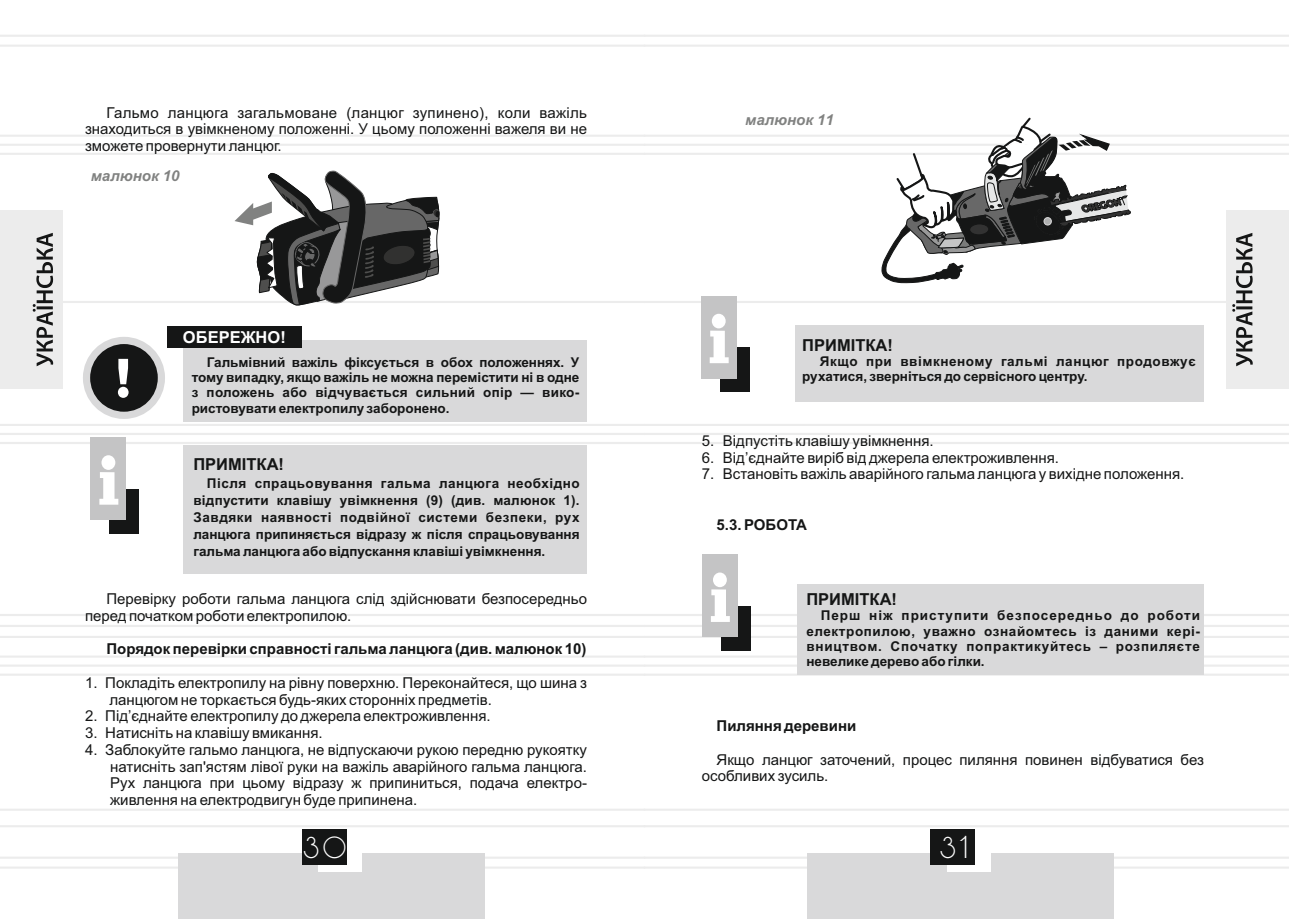
<style>
.page{position:relative;width:1289px;height:919px;background:#fff}
.page>*{position:absolute;margin:0;border:0;box-sizing:border-box;transform-origin:0 0}
.t1{font:26.25px "DS Standart Cyr";color:#fff}
.t2{font:700 16.5px "Arial";color:#151616}
.t3{font:700 16.5px "Arial";color:#fff}
.t4{font:15px/16.8px "Arial";color:#151616}
.t5{font:700 15px "Arial";color:#151616}
.t6{font:italic 700 15px "Arial";color:#818281}
.t7{font:700 13.5px/15.1px "Arial";color:#151616;text-align:justify}
.t8{font:700 13.5px/15.1px "Arial";letter-spacing:.03em;color:#151616}
</style>
<div class="page">
<hr style="left:644px;top:424px;width:644px;height:2px;background:#ececec">
<hr style="left:644px;top:442px;width:644px;height:2px;background:#ececec">
<hr style="left:644px;top:635px;width:644px;height:3px;background:#ececec">
<hr style="left:644px;top:655px;width:644px;height:2px;background:#ececec">
<hr style="left:644px;top:673px;width:644px;height:2px;background:#ececec">
<hr style="left:644px;top:856px;width:644px;height:2px;background:#ececec">
<hr style="left:644px;top:866px;width:644px;height:2px;background:#ececec">
<hr style="left:644px;top:35px;width:644px;height:2px;background:#ececec">
<hr style="left:644px;top:45px;width:644px;height:2px;background:#ececec">
<hr style="left:644px;top:808px;width:644px;height:2px;background:#ececec">
<hr style="left:644px;top:825px;width:644px;height:2px;background:#ececec">
<hr style="left:0;top:424px;width:644px;height:2px;background:#ececec">
<hr style="left:0;top:433px;width:1288px;height:2px;background:#ececec">
<hr style="left:0;top:442px;width:644px;height:2px;background:#ececec">
<hr style="left:0;top:635px;width:644px;height:3px;background:#ececec">
<hr style="left:0;top:655px;width:644px;height:2px;background:#ececec">
<svg style="left:0;top:663px;width:1288px;height:4px"></svg>
<hr style="left:0;top:673px;width:644px;height:2px;background:#ececec">
<hr style="left:0;top:856px;width:644px;height:2px;background:#ececec">
<hr style="left:0;top:866px;width:644px;height:2px;background:#ececec">
<hr style="left:0;top:35px;width:644px;height:2px;background:#ececec">
<hr style="left:0;top:45px;width:644px;height:2px;background:#ececec">
<hr style="left:0;top:808px;width:644px;height:2px;background:#ececec">
<hr style="left:0;top:825px;width:644px;height:2px;background:#ececec">
<div style="left:178px;top:853px;width:307px;height:65px;background:#d9d9da"></div>
<div style="left:318px;top:832px;width:44px;height:39px;background:#fff"></div>
<div style="left:301px;top:829px;width:45px;height:36px;background:#151616"></div>
<div style="left:807px;top:853px;width:306px;height:65px;background:#d9d9da"></div>
<div style="left:946px;top:832px;width:44px;height:39px;background:#fff"></div>
<div style="left:930px;top:829px;width:45px;height:36px;background:#151616"></div>
<div style="left:83px;top:337px;width:82px;height:82px;border:14px solid #d9d9da;border-radius:50%"></div>
<div style="left:90px;top:344px;width:68px;height:67px;background:#151616;border-radius:50%"></div>
<div style="left:184px;top:340px;width:403px;height:82px;background:#d9d9da"></div>
<div style="left:110px;top:489px;width:29px;height:44px;background:#151616"></div>
<div style="left:90px;top:437px;width:36px;height:83px;background:#c4c4c5"></div>
<svg style="left:99px;top:455px;width:19px;height:49px"></svg>
<div style="left:183px;top:445px;width:404px;height:129px;background:#d9d9da"></div>
<div style="left:795px;top:325px;width:408px;height:77px;background:#d9d9da"></div>
<div style="left:721px;top:606px;width:29px;height:44px;background:#151616"></div>
<div style="left:702px;top:554px;width:35px;height:83px;background:#c4c4c5"></div>
<svg style="left:0;top:572px;width:1288px;height:56px"></svg>
<div style="left:797px;top:584px;width:406px;height:90px;background:#d9d9da"></div>
<svg style="left:0;top:117px;width:1288px;height:281px"></svg>
<div style="left:1043px;top:217px;width:8px;height:8px;background:#afb0b0;border:1px solid #d9d9da;border-radius:50%"></div>
<p class="t4" style="left:85px;top:105px;width:503px;text-align:justify;text-indent:21px">Гальмо ланцюга загальмоване (ланцюг зупинено), коли важіль знаходиться в увімкненому положенні. У цьому положенні важеля ви не зможете провернути ланцюг.</p>
<p class="t6" style="left:91px;top:170px;width:90px">малюнок 10</p>
<p class="t3" style="left:183px;top:331px;width:104px">ОБЕРЕЖНО!</p>
<p class="t7" style="left:192px;top:356px;width:389px;text-indent:15px">Гальмівний важіль фіксується в обох положеннях. У тому випадку, якщо важіль не можна перемістити ні в одне з положень або відчувається сильний опір — вико&shy;ристовувати електропилу заборонено.</p>
<p class="t2" style="left:193px;top:458px;width:92px">ПРИМІТКА!</p>
<p class="t7" style="left:193px;top:476px;width:388px;line-height:17px;text-indent:14px">Після спрацьовування гальма ланцюга необхідно відпустити клавішу увімкнення (9) (див. малюнок 1).<br>Завдяки наявності подвійної системи безпеки, рух ланцюга припиняється відразу ж після спрацьовування гальма ланцюга або відпускання клавіші увімкнення.</p>
<p class="t4" style="left:85px;top:591px;width:503px;text-indent:21px">Перевірку роботи гальма ланцюга слід здійснювати безпосередньо перед початком роботи електропилою.</p>
<p class="t5" style="left:106px;top:643px;width:481px">Порядок перевірки справності гальма ланцюга (див. малюнок 10)</p>
<p class="t4" style="left:109px;top:675px;width:479px;text-indent:-24px">1. Покладіть електропилу на рівну поверхню. Переконайтеся, що шина з ланцюгом не торкається будь-яких сторонніх предметів.</p>
<p class="t4" style="left:85px;top:709px;width:407px">2. Під’єднайте електропилу до джерела електроживлення.</p>
<p class="t4" style="left:85px;top:725px;width:239px">3. Натисніть на клавішу вмикання.</p>
<p class="t4" style="left:110px;top:742px;width:478px;text-align:justify;text-indent:-25px">4. Заблокуйте гальмо ланцюга, не відпускаючи рукою передню рукоятку натисніть зап'ястям лівої руки на важіль аварійного гальма ланцюга.<br>Рух ланцюга при цьому відразу ж припиниться, подача електро&shy;живлення на електродвигун буде припинена.</p>
<p class="t6" style="left:745px;top:114px;width:90px">малюнок 11</p>
<p class="t2" style="left:802px;top:338px;width:92px">ПРИМІТКА!</p>
<p class="t8" style="left:802px;top:355px;width:395px;text-indent:18px">Якщо при ввімкненому гальмі ланцюг продовжує рухатися, зверніться до сервісного центру.</p>
<p class="t4" style="left:702px;top:433px;width:233px">5. Відпустіть клавішу увімкнення.</p>
<p class="t4" style="left:702px;top:450px;width:359px">6. Від’єднайте виріб від джерела електроживлення.</p>
<p class="t4" style="left:702px;top:467px;width:484px">7. Встановіть важіль аварійного гальма ланцюга у вихідне положення.</p>
<p class="t5" style="left:716px;top:519px;width:92px">5.3. РОБОТА</p>
<p class="t2" style="left:806px;top:592px;width:92px">ПРИМІТКА!</p>
<p class="t7" style="left:806px;top:609px;width:395px;text-indent:14px">Перш ніж приступити безпосередньо до роботи електропилою, уважно ознайомтесь із даними кері&shy;вництвом. Спочатку попрактикуйтесь – розпиляєте невелике дерево або гілки.</p>
<p class="t5" style="left:716px;top:720px;width:141px">Пиляння деревини</p>
<p class="t4" style="left:702px;top:752px;width:503px;text-indent:15px">Якщо ланцюг заточений, процес пиляння повинен відбуватися без особливих зусиль.</p>
<h1 class="t1" style="left:303px;top:836px;width:44px">30</h1>
<h1 class="t1" style="left:940px;top:836px;width:28px">31</h1>
</div>
